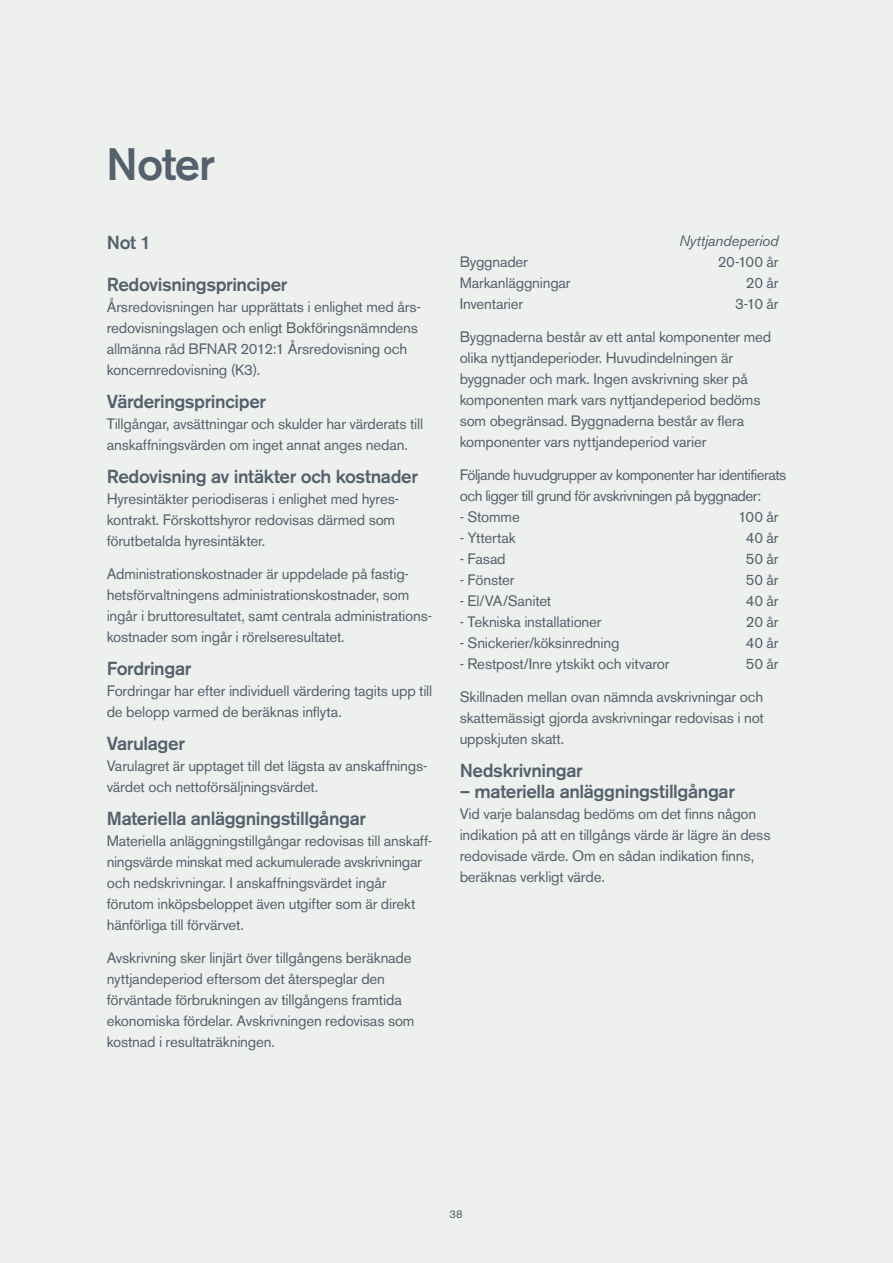
<style>
.page{position:relative;width:893px;height:1263px;background:#eef0ee}
.page>*{position:absolute;margin:0;border:0;box-sizing:border-box;transform-origin:0 0}
.t1{font:500 45px "Akzidenz Grotesk BE";letter-spacing:-.025em;color:#54616c}
.t2{font:500 18.75px "Akzidenz Grotesk BE";letter-spacing:-.025em;color:#54616c}
.t3{font:15px/21px "Akzidenz Grotesk BE";letter-spacing:-.01em;color:#54616c}
.t4{font:15px/21px "Akzidenz Grotesk BE";letter-spacing:-.03em;color:#54616c}
.t5{font:italic 15px "Akzidenz Grotesk BE";letter-spacing:-.015em;color:#54616c}
.t6{font:11.25px "Akzidenz Grotesk BE";color:#54616c}
</style>
<div class="page">
<h1 class="t1" style="left:106px;top:137px;width:110px">Noter</h1>
<p class="t2" style="left:107px;top:231px;width:46px">Not 1</p>
<p class="t2" style="left:107px;top:273px;width:182px">Redovisningsprinciper</p>
<p class="t3" style="left:107px;top:297px;width:316px">Årsredovisningen har upprättats i enlighet med års&shy;redovisningslagen och enligt Bokföringsnämndens allmänna råd BFNAR 2012:1 Årsredovisning och koncernredovisning (K3).</p>
<p class="t2" style="left:107px;top:390px;width:161px">Värderingsprinciper</p>
<p class="t3" style="left:107px;top:414px;width:318px">Tillgångar, avsättningar och skulder har värderats till anskaffningsvärden om inget annat anges nedan.</p>
<p class="t2" style="left:107px;top:465px;width:313px">Redovisning av intäkter och kostnader</p>
<p class="t3" style="left:107px;top:489px;width:294px">Hyresintäkter periodiseras i enlighet med hyres&shy;kontrakt. Förskottshyror redovisas därmed som förutbetalda hyresintäkter.</p>
<p class="t3" style="left:107px;top:564px;width:327px">Administrationskostnader är uppdelade på fastig&shy;hetsförvaltningens administrationskostnader, som ingår i bruttoresultatet, samt centrala administrations&shy;kostnader som ingår i rörelseresultatet.</p>
<p class="t2" style="left:107px;top:657px;width:86px">Fordringar</p>
<p class="t3" style="left:107px;top:681px;width:327px">Fordringar har efter individuell värdering tagits upp till de belopp varmed de beräknas inflyta.</p>
<p class="t2" style="left:107px;top:732px;width:80px">Varulager</p>
<p class="t3" style="left:107px;top:756px;width:322px">Varulagret är upptaget till det lägsta av anskaffnings&shy;värdet och nettoförsäljningsvärdet.</p>
<p class="t2" style="left:107px;top:807px;width:261px">Materiella anläggningstillgångar</p>
<p class="t3" style="left:107px;top:831px;width:327px">Materiella anläggningstillgångar redovisas till anskaff&shy;ningsvärde minskat med ackumulerade avskrivningar och nedskrivningar. I anskaffningsvärdet ingår förutom inköpsbeloppet även utgifter som är direkt hänförliga till förvärvet.</p>
<p class="t3" style="left:107px;top:948px;width:309px">Avskrivning sker linjärt över tillgångens beräknade nyttjandeperiod eftersom det återspeglar den förväntade förbrukningen av tillgångens framtida ekonomiska fördelar. Avskrivningen redovisas som kostnad i resultaträkningen.</p>
<p class="t5" style="left:679px;top:232px;width:101px">Nyttjandeperiod</p>
<p class="t3" style="left:460px;top:252px;width:70px">Byggnader</p>
<p class="t3" style="left:718px;top:252px;width:62px">20-100 år</p>
<p class="t3" style="left:460px;top:273px;width:112px">Markanläggningar</p>
<p class="t3" style="left:746px;top:273px;width:34px">20 år</p>
<p class="t3" style="left:460px;top:294px;width:65px">Inventarier</p>
<p class="t3" style="left:735px;top:294px;width:45px">3-10 år</p>
<p class="t3" style="left:460px;top:327px;width:313px">Byggnaderna består av ett antal komponenter med olika nyttjandeperioder. Huvudindelningen är byggnader och mark. Ingen avskrivning sker på komponenten mark vars nyttjandeperiod bedöms som obegränsad. Byggnaderna består av flera komponenter vars nyttjandeperiod varier</p>
<p class="t4" style="left:460px;top:465px;width:328px">Följande huvudgrupper av komponenter har identifierats och ligger till grund för avskrivningen på byggnader:</p>
<p class="t3" style="left:460px;top:507px;width:62px">- Stomme</p>
<p class="t3" style="left:738px;top:507px;width:42px">100 år</p>
<p class="t3" style="left:460px;top:528px;width:57px">- Yttertak</p>
<p class="t3" style="left:746px;top:528px;width:34px">40 år</p>
<p class="t3" style="left:460px;top:549px;width:48px">- Fasad</p>
<p class="t3" style="left:746px;top:549px;width:34px">50 år</p>
<p class="t3" style="left:460px;top:570px;width:56px">- Fönster</p>
<p class="t3" style="left:746px;top:570px;width:34px">50 år</p>
<p class="t3" style="left:460px;top:591px;width:93px">- El/VA/Sanitet</p>
<p class="t3" style="left:746px;top:591px;width:34px">40 år</p>
<p class="t3" style="left:460px;top:612px;width:143px">- Tekniska installationer</p>
<p class="t3" style="left:746px;top:612px;width:34px">20 år</p>
<p class="t3" style="left:460px;top:633px;width:161px">- Snickerier/köksinredning</p>
<p class="t3" style="left:746px;top:633px;width:34px">40 år</p>
<p class="t3" style="left:460px;top:654px;width:211px">- Restpost/Inre ytskikt och vitvaror</p>
<p class="t3" style="left:746px;top:654px;width:34px">50 år</p>
<p class="t3" style="left:460px;top:687px;width:306px;text-align:justify">Skillnaden mellan ovan nämnda avskrivningar och skattemässigt gjorda avskrivningar redovisas i not uppskjuten skatt.</p>
<p class="t2" style="left:460px;top:759px;width:125px">Nedskrivningar</p>
<p class="t2" style="left:460px;top:780px;width:277px">– materiella anläggningstillgångar</p>
<p class="t3" style="left:460px;top:804px;width:312px">Vid varje balansdag bedöms om det finns någon indikation på att en tillgångs värde är lägre än dess redovisade värde. Om en sådan indikation finns, beräknas verkligt värde.</p>
<p class="t6" style="left:449px;top:1207px;width:15px">38</p>
</div>
